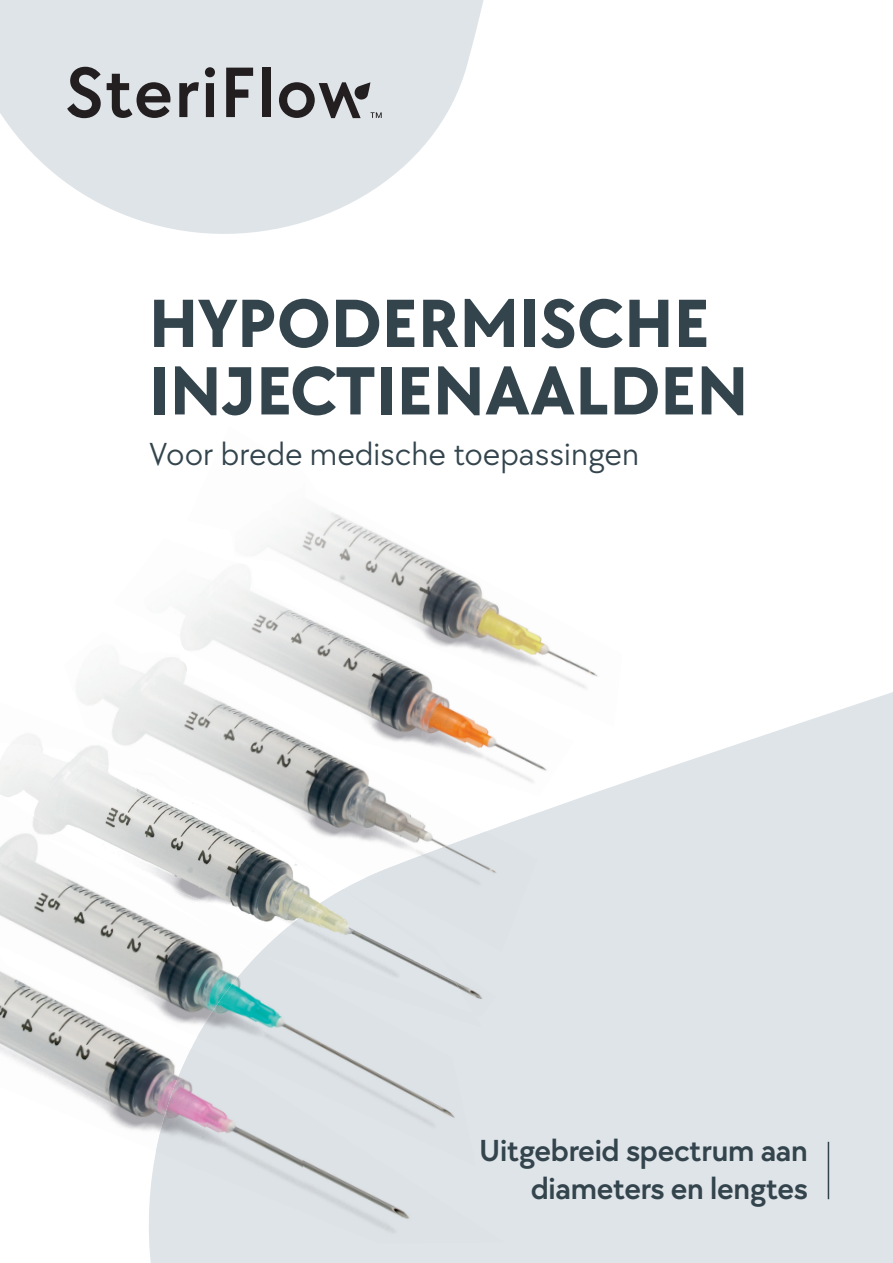
<style>
.page{position:relative;width:893px;height:1263px;background:#fff}
.page>*{position:absolute;margin:0;border:0;box-sizing:border-box;transform-origin:0 0}
.t1{font:700 70.5px/67.5px "TT Chocolates Trl";color:#33444d}
.t2{font:33px "TT Chocolates Trl";color:#33444d}
.t3{font:600 31.5px/37.8px "TT Chocolates Trl";letter-spacing:-.01em;color:#33444d;text-align:right}
</style>
<div class="page">
<svg style="left:0;top:0;width:484px;height:234px;fill:#dfe4e8"></svg>
<svg style="left:149px;top:692px;width:744px;height:571px;fill:#dfe4e8"></svg>
<svg style="left:67px;top:67px;width:34px;height:51px"></svg>
<svg style="left:107px;top:74px;width:63px;height:44px"></svg>
<svg style="left:179px;top:82px;width:20px;height:35px"></svg>
<svg style="left:205px;top:67px;width:10px;height:50px"></svg>
<svg style="left:226px;top:68px;width:27px;height:49px"></svg>
<div style="left:262px;top:68px;width:8px;height:49px;background:#231f20"></div>
<svg style="left:279px;top:82px;width:103px;height:36px"></svg>
<img style="left:266px;top:510px;width:80px;height:70px">
<img style="left:346px;top:519px;width:55px;height:94px">
<img style="left:401px;top:546px;width:111px;height:115px">
<img style="left:334px;top:580px;width:18px;height:12px">
<img style="left:512px;top:621px;width:55px;height:87px">
<img style="left:567px;top:659px;width:55px;height:68px">
<img style="left:0;top:852px;width:197px;height:185px">
<img style="left:197px;top:954px;width:279px;height:212px">
<img style="left:0;top:957px;width:191px;height:194px">
<img style="left:156px;top:1049px;width:150px;height:155px">
<img style="left:299px;top:1109px;width:108px;height:134px">
<div style="left:402px;top:1175px;width:54px;height:68px;background:#dde2e6"></div>
<img style="left:284px;top:1202px;width:23px;height:12px">
<div style="left:453px;top:1209px;width:52px;height:34px;background:#dee3e7"></div>
<img style="left:104px;top:878px;width:155px;height:76px">
<img style="left:259px;top:933px;width:223px;height:95px">
<img style="left:224px;top:935px;width:35px;height:19px">
<img style="left:0;top:826px;width:49px;height:26px">
<img style="left:442px;top:959px;width:53px;height:58px">
<img style="left:147px;top:790px;width:146px;height:143px">
<img style="left:293px;top:860px;width:50px;height:29px">
<img style="left:49px;top:756px;width:98px;height:122px">
<img style="left:147px;top:788px;width:25px;height:3px">
<img style="left:280px;top:889px;width:194px;height:125px">
<img style="left:64px;top:657px;width:155px;height:126px">
<img style="left:219px;top:692px;width:107px;height:168px">
<img style="left:326px;top:745px;width:59px;height:133px">
<img style="left:191px;top:781px;width:35px;height:22px">
<img style="left:379px;top:774px;width:106px;height:57px">
<img style="left:365px;top:831px;width:172px;height:120px">
<img style="left:135px;top:754px;width:64px;height:34px">
<img style="left:181px;top:546px;width:85px;height:79px">
<img style="left:263px;top:592px;width:110px;height:153px">
<img style="left:168px;top:625px;width:100px;height:49px">
<img style="left:367px;top:642px;width:57px;height:118px">
<img style="left:232px;top:672px;width:37px;height:21px">
<img style="left:419px;top:666px;width:108px;height:126px">
<img style="left:522px;top:716px;width:52px;height:80px">
<hr style="left:828px;top:1142px;width:1px;height:57px;background:#33444d">
<h1 class="t1" style="left:149px;top:287px;width:601px">HYPODERMISCHE<br>INJECTIENAALDEN</h1>
<p class="t2" style="left:149px;top:433px;width:492px">Voor brede medische toepassingen</p>
<p class="t3" style="left:479px;top:1131px;width:330px">Uitgebreid spectrum aan diameters en lengtes</p>
</div>
